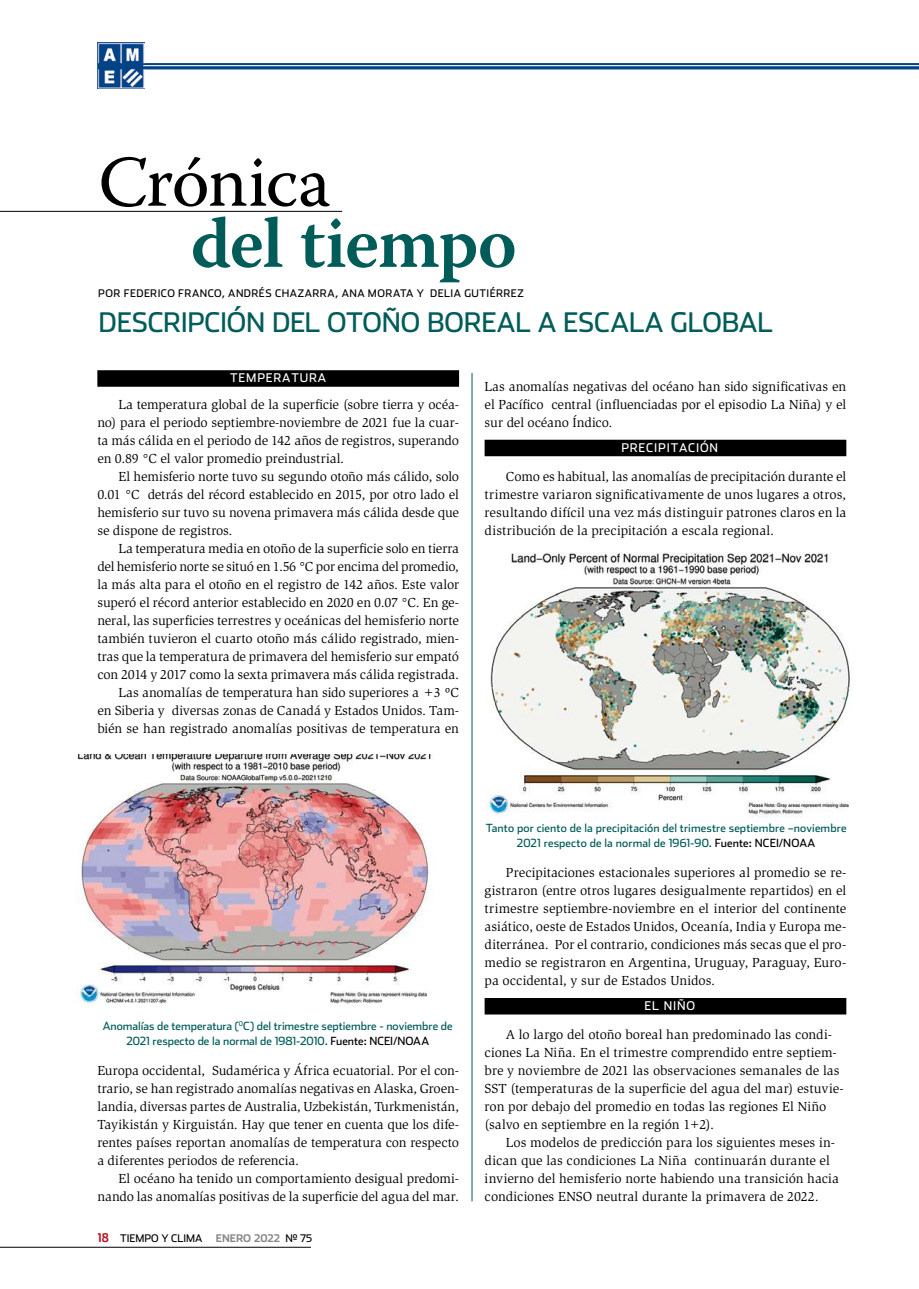
<style>
.page{position:relative;width:919px;height:1289px;background:#fff}
.page>*{position:absolute;margin:0;border:0;box-sizing:border-box;transform-origin:0 0}
.t1{font:600 72px "Warnock Pro";letter-spacing:-.02em;color:#005c58}
.t2{font:72px "Warnock Pro";letter-spacing:-.025em;color:#000}
.t3{font:27px "Stainless";color:#005c58}
.t4{font:13.5px/18px "Slimbach Std";letter-spacing:-.005em;color:#000;text-align:justify}
.t5{font:12px "Stainless";letter-spacing:.07em;color:#fff}
.t6{font:11.25px/15px "Stainless";color:#005c58}
.t7{font:11.25px "Stainless";color:#000}
.t8{font:10.5px "Stainless";letter-spacing:.045em;color:#000}
.t9{font:700 10.5px "Stainless";color:#87888a}
.s1{color:#000}
.s2{font-family:"Stainless Cond";font-weight:700;font-size:12px;color:#b51621}
.s3{font-weight:400;color:#000}
</style>
<div class="page">
<hr style="left:0;top:1246px;width:311px;height:1px;background:#000">
<img style="left:98px;top:43px;width:46px;height:46px">
<svg style="left:98px;top:63px;width:820px;height:6px;background:#0d4c8d"></svg>
<hr style="left:143px;top:65px;width:775px;height:1px;background:#fff">
<div style="left:97px;top:370px;width:362px;height:17px;background:#000"></div>
<div style="left:484px;top:440px;width:362px;height:16px;background:#000"></div>
<div style="left:484px;top:998px;width:362px;height:16px;background:#000"></div>
<hr style="left:471px;top:373px;width:1px;height:828px;background:#005c58">
<img style="left:77px;top:754px;width:354px;height:251px">
<img style="left:485px;top:552px;width:367px;height:266px">
<hr style="left:0;top:211px;width:342px;height:1px;background:#000">
<h1 class="t2" style="left:98px;top:139px;width:234px">Crónica</h1>
<h1 class="t1" style="left:191px;top:200px;width:328px">del tiempo</h1>
<p class="t8" style="left:98px;top:287px;width:425px">Por Federico Franco, Andrés Chazarra, Ana Morata y Delia Gutiérrez</p>
<h2 class="t3" style="left:99px;top:306px;width:16px">DESCRIPCIÓN</h2>
<h2 class="t3" style="left:272px;top:306px;width:17px">DEL</h2>
<h2 class="t3" style="left:327px;top:306px;width:20px">OTOÑO</h2>
<h2 class="t3" style="left:427px;top:306px;width:18px">BOREAL</h2>
<h2 class="t3" style="left:537px;top:306px;width:43px">A ESCALA</h2>
<h2 class="t3" style="left:670px;top:306px;width:18px">GLOBAL</h2>
<p class="t5" style="left:230px;top:371px;width:97px">temperatura</p>
<p class="t4" style="left:97px;top:395px;width:363px;text-indent:21px">La temperatura global de la superficie (sobre tierra y océa&shy;no) para el periodo septiembre-noviembre de 2021 fue la cuar&shy;ta más cálida en el periodo de 142 años de registros, superando en 0.89 °C el valor promedio preindustrial.</p>
<p class="t4" style="left:97px;top:467px;width:363px;text-indent:21px">El hemisferio norte tuvo su segundo otoño más cálido, solo 0.01 °C detrás del récord establecido en 2015, por otro lado el hemisferio sur tuvo su novena primavera más cálida desde que se dispone de registros.</p>
<p class="t4" style="left:97px;top:539px;width:363px;text-align:right">La temperatura media en otoño de la superficie solo en tierra<br>del hemisferio norte se situó en 1.56 °C por encima del promedio, la más alta para el otoño en el registro de 142 años. Este valor superó el récord anterior establecido en 2020 en 0.07 °C. En ge&shy;neral, las superficies terrestres y oceánicas del hemisferio norte también tuvieron el cuarto otoño más cálido registrado, mien&shy;tras que la temperatura de primavera del hemisferio sur empató con 2014 y 2017 como la sexta primavera más cálida registrada.<br>Las anomalías de temperatura han sido superiores a +3 ºC<br>en Siberia y diversas zonas de Canadá y Estados Unidos. Tam&shy;bién se han registrado anomalías positivas de temperatura en</p>
<p class="t4" style="left:484px;top:377px;width:363px">Las anomalías negativas del océano han sido significativas en el Pacífico central (influenciadas por el episodio La Niña) y el sur del océano Índico.</p>
<p class="t5" style="left:621px;top:440px;width:9px">PRECIPITACIÓN</p>
<p class="t4" style="left:484px;top:467px;width:363px;text-indent:21px">Como es habitual, las anomalías de precipitación durante el trimestre variaron significativamente de unos lugares a otros, resultando difícil una vez más distinguir patrones claros en la distribución de la precipitación a escala regional.</p>
<p class="t6" style="left:126px;top:1018px;width:328px;text-indent:-24px">Anomalías de temperatura (<sup>0</sup>C) del trimestre septiembre - noviembre de<br>2021 respecto de la normal de 1981-2010. <span class="s1">Fuente: NCEI</span></p>
<p class="t7" style="left:393px;top:1034px;width:13px">/NOAA</p>
<p class="t4" style="left:97px;top:1061px;width:363px">Europa occidental, Sudamérica y África ecuatorial. Por el con&shy;trario, se han registrado anomalías negativas en Alaska, Groen&shy;landia, diversas partes de Australia, Uzbekistán, Turkmenistán, Tayikistán y Kirguistán. Hay que tener en cuenta que los dife&shy;rentes países reportan anomalías de temperatura con respecto a diferentes periodos de referencia.</p>
<p class="t4" style="left:97px;top:1169px;width:363px;text-align:right">El océano ha tenido un comportamiento desigual predomi&shy;nando las anomalías positivas de la superficie del agua del mar.</p>
<p class="t8" style="left:98px;top:1231px;width:106px"><span class="s2">18</span> TIEMPO YCLIMA</p>
<p class="t9" style="left:216px;top:1231px;width:98px">ENERO 2022 <span class="s3">Nº 75</span></p>
<p class="t6" style="left:517px;top:820px;width:331px;text-indent:-31px">Tanto por ciento de la precipitación del trimestre septiembre –noviembre<br>2021 respecto de la normal de 1961-90. <span class="s1">Fuente: NCEI</span></p>
<p class="t7" style="left:779px;top:836px;width:13px">/NOAA</p>
<p class="t4" style="left:484px;top:863px;width:363px;text-indent:21px">Precipitaciones estacionales superiores al promedio se re&shy;gistraron (entre otros lugares desigualmente repartidos) en el trimestre septiembre-noviembre en el interior del continente asiático, oeste de Estados Unidos, Oceanía, India y Europa me&shy;diterránea. Por el contrario, condiciones más secas que el pro&shy;medio se registraron en Argentina, Uruguay, Paraguay, Euro&shy;pa occidental, y sur de Estados Unidos.</p>
<p class="t5" style="left:644px;top:998px;width:28px">EL NIÑO</p>
<p class="t4" style="left:484px;top:1025px;width:360px;text-align:left;text-indent:21px">A lo largo del otoño boreal han predominado las condi&shy;ciones La Niña. En el trimestre comprendido entre septiem&shy;bre y noviembre de 2021 las observaciones semanales de las SST (temperaturas de la superficie del agua del mar) estuvie&shy;ron por debajo del promedio en todas las regiones El Niño (salvo en septiembre en la región 1+2).</p>
<p class="t4" style="left:484px;top:1133px;width:355px;text-align:left;text-indent:21px">Los modelos de predicción para los siguientes meses in&shy;dican que las condiciones La Niña continuarán durante el invierno del hemisferio norte habiendo una transición hacia condiciones ENSO neutral durante la primavera de 2022.</p>
</div>
